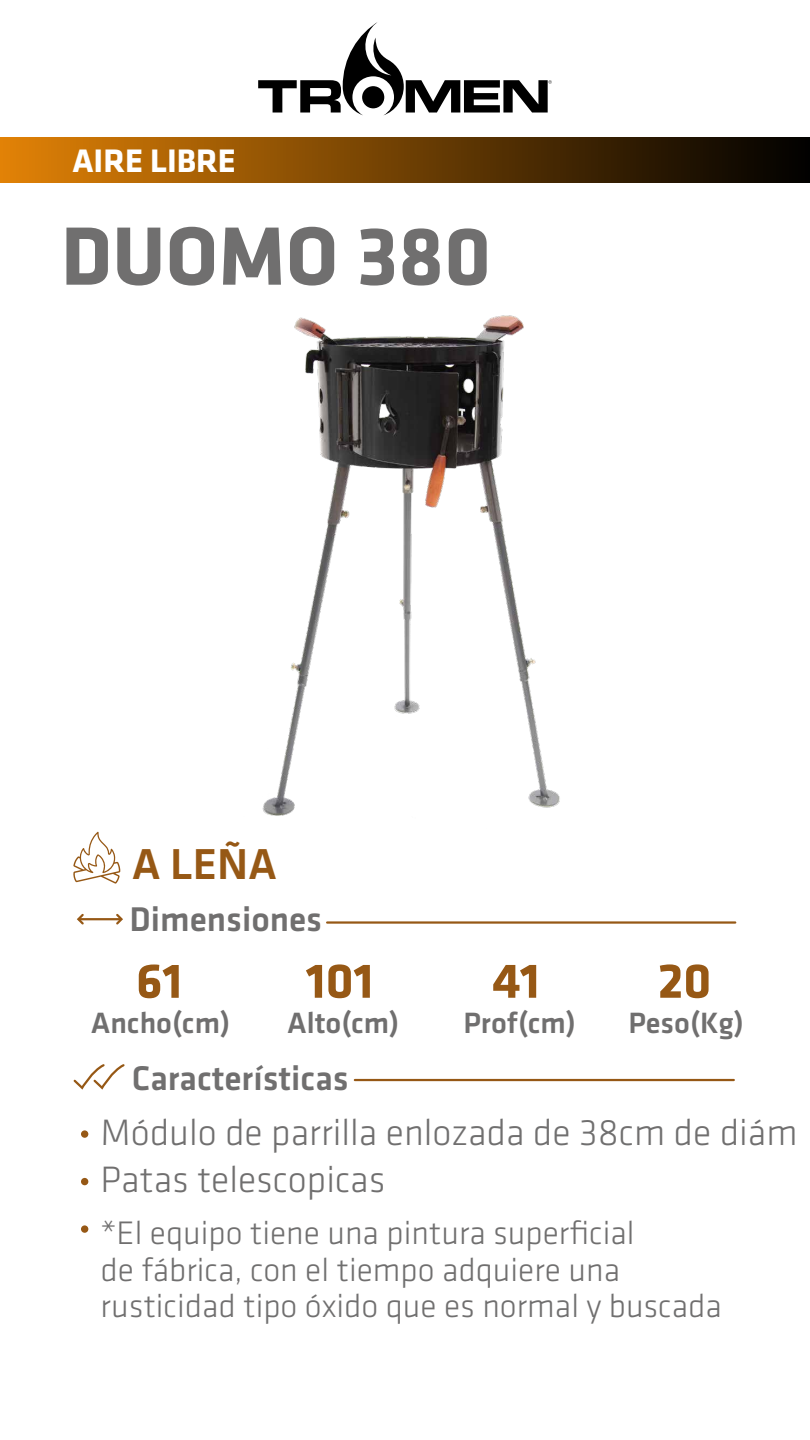
<style>
.page{position:relative;width:810px;height:1440px;background:#fff}
.page>*{position:absolute;margin:0;border:0;box-sizing:border-box;transform-origin:0 0}
.t1{font:700 85.72px "Klavika";color:#706f6f}
.t2{font:700 50.78px "Klavika";color:#965815}
.t3{font:500 44.92px "Klavika";color:#965815}
.t4{font:300 38.1px/47.4px "Klavika";color:#706f6f}
.t5{font:500 35.55px "Klavika";color:#706f6f}
.t6{font:300 33.75px/36.8px "Klavika";color:#706f6f}
.t7{font:700 33.75px "Klavika";color:#fff}
.t8{font:500 30.45px "Klavika";color:#706f6f}
</style>
<div class="page">
<img style="left:262px;top:315px;width:298px;height:501px">
<svg style="left:258px;top:22px;width:294px;height:93px"></svg>
<hr style="left:327px;top:921px;width:408px;height:3px;background:#965815">
<hr style="left:355px;top:1079px;width:379px;height:2px;background:#965815">
<hr style="left:79px;top:918px;width:42px;height:2px;background:#965815">
<svg style="left:77px;top:913px;width:9px;height:12px"></svg>
<svg style="left:114px;top:913px;width:9px;height:12px"></svg>
<svg style="left:73px;top:1064px;width:52px;height:26px"></svg>
<div style="left:81px;top:1130px;width:7px;height:8px;background:#965815;border-radius:50%"></div>
<div style="left:81px;top:1178px;width:7px;height:7px;background:#965815;border-radius:50%"></div>
<div style="left:81px;top:1225px;width:7px;height:8px;background:#965815;border-radius:50%"></div>
<div style="left:0;top:138px;width:810px;height:45px;background:linear-gradient(to right,#e08106,#000)"></div>
<svg style="left:73px;top:832px;width:47px;height:52px"></svg>
<p class="t7" style="left:72px;top:143px;width:165px">AIRE LIBRE</p>
<h1 class="t1" style="left:61px;top:210px;width:432px">DUOMO 380</h1>
<h3 class="t3" style="left:132px;top:839px;width:147px">A LEÑA</h3>
<p class="t5" style="left:129px;top:900px;width:194px">Dimensiones</p>
<h2 class="t2" style="left:136px;top:953px;width:48px">61</h2>
<h2 class="t2" style="left:306px;top:953px;width:69px">101</h2>
<p class="t8" style="left:91px;top:1006px;width:141px">Ancho(cm)</p>
<p class="t8" style="left:287px;top:1006px;width:114px">Alto(cm)</p>
<h2 class="t2" style="left:492px;top:953px;width:49px">41</h2>
<p class="t8" style="left:463px;top:1006px;width:114px">Prof(cm)</p>
<h2 class="t2" style="left:658px;top:953px;width:55px">20</h2>
<p class="t8" style="left:628px;top:1007px;width:117px">Peso(Kg)</p>
<p class="t5" style="left:132px;top:1059px;width:218px">Características</p>
<p class="t4" style="left:101px;top:1109px;width:699px">Módulo de parrilla enlozada de 38cm de diám<br>Patas telescopicas</p>
<p class="t6" style="left:101px;top:1215px;width:623px">*El equipo tiene una pintura superficial<br>de fábrica, con el tiempo adquiere una rusticidad tipo óxido que es normal y buscada</p>
</div>
